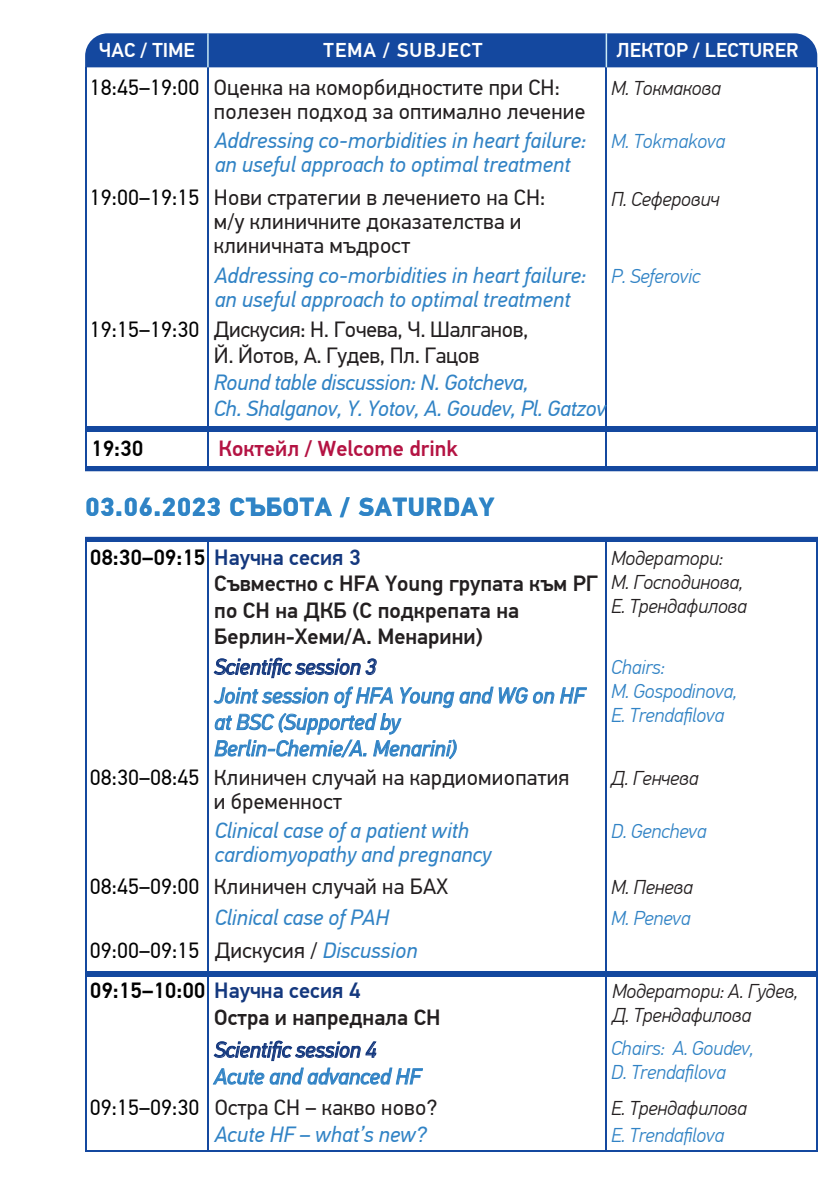
<style>
.page{position:relative;width:840px;height:1191px;background:#fff}
.page>*{position:absolute;margin:0;border:0;box-sizing:border-box;transform-origin:0 0}
.t1{font:700 26px "PF Din Text Pro";letter-spacing:.025em;color:#1a96d4}
.t2{font:italic 22px/26.4px "PF Din Text Pro";color:#3183c5}
.t3{font:22px/24px "PF Din Text Pro";letter-spacing:.01em;color:#231f20}
.t4{font:500 22px/26.6px "PF Din Text Pro";color:#231f20}
.t5{font:22px "PF Din Text Pro";color:#010101}
.t6{font:22px/26.4px "PF Din Text Pro";letter-spacing:-.01em;color:#231f20}
.t7{font:italic 22px "PF Din Text Pro";letter-spacing:-.01em;color:#14387e}
.t8{font:500 22px "PF Din Text Pro";color:#b41343}
.t9{font:500 22px "PF Din Text Pro";color:#010101}
.t10{font:italic 300 20px/24px "PF Din Text Pro";letter-spacing:-.01em;color:#231f20}
.t11{font:italic 300 20px/24px "PF Din Text Pro";letter-spacing:-.01em;color:#3183c5}
.t12{font:500 20px "PF Din Text Pro";color:#fff}
.t13{font:500 20px "PF Din Text Pro";letter-spacing:.05em;color:#fff}
.s1{color:#010101}
.s2{color:#14387e}
.s3{font-style:normal;color:#231f20}
</style>
<div class="page">
<hr style="left:86px;top:1150px;width:730px;height:1px;background:#14489f">
<svg style="left:213px;top:657px;width:373px;height:102px"></svg>
<div style="left:86px;top:426px;width:730px;height:5px;background:#14489f"></div>
<div style="left:86px;top:466px;width:730px;height:5px;background:#14489f"></div>
<div style="left:86px;top:536px;width:730px;height:6px;background:#14489f"></div>
<div style="left:86px;top:970px;width:730px;height:6px;background:#14489f"></div>
<div style="left:85px;top:33px;width:731px;height:34px;background:#14489f"></div>
<hr style="left:85px;top:67px;width:2px;height:1084px;background:#14489f">
<hr style="left:815px;top:67px;width:1px;height:1084px;background:#14489f">
<hr style="left:605px;top:64px;width:1px;height:1087px;background:#14489f">
<hr style="left:207px;top:65px;width:1px;height:1086px;background:#14489f">
<svg style="left:212px;top:1040px;width:211px;height:45px"></svg>
<div style="left:69px;top:471px;width:770px;height:66px;background:#fff;border:2px solid #fff"></div>
<hr style="left:207px;top:33px;width:1px;height:34px;background:#cdebf5">
<hr style="left:605px;top:33px;width:1px;height:34px;background:#cdebf5">
<p class="t12" style="left:99px;top:38px;width:97px">ЧАС / TIME</p>
<p class="t13" style="left:323px;top:38px;width:160px">ТЕМА / SUBJECT</p>
<p class="t12" style="left:616px;top:38px;width:183px">ЛЕКТОР / LECTURER</p>
<p class="t5" style="left:90px;top:74px;width:111px">18:45–19:00</p>
<p class="t3" style="left:214px;top:75px;width:372px">Оценка на коморбидностите при СН: полезен подход за оптимално лечение</p>
<p class="t2" style="left:215px;top:129px;width:373px;line-height:24px">Addressing co-morbidities in heart failure: an useful approach to optimal treatment</p>
<p class="t10" style="left:610px;top:77px;width:111px">М. Токмакова</p>
<p class="t11" style="left:610px;top:129px;width:116px">M. Tokmakova</p>
<p class="t3" style="left:214px;top:186px;width:333px;text-indent:-124px"><span class="s1">19:00–19:15</span> Нови стратегии в лечението на СН: м/у клиничните доказателства и клиничната мъдрост</p>
<p class="t2" style="left:215px;top:263px;width:373px;line-height:24px">Addressing co-morbidities in heart failure: an useful approach to optimal treatment</p>
<p class="t5" style="left:90px;top:316px;width:111px">19:15–19:30</p>
<p class="t10" style="left:610px;top:187px;width:110px">П. Сеферович</p>
<p class="t11" style="left:610px;top:264px;width:91px">P. Seferovic</p>
<p class="t6" style="left:214px;top:316px;width:316px">Дискусия: Н. Гочева, Ч. Шалганов,<br>Й. Йотов, А. Гудев, Пл. Гацов</p>
<p class="t2" style="left:214px;top:369px;width:393px">Round table discussion: N. Gotcheva,<br>Ch. Shalganov, Y. Yotov, A. Goudev, Pl. Gatzov</p>
<p class="t9" style="left:91px;top:435px;width:54px">19:30</p>
<p class="t8" style="left:218px;top:435px;width:241px">Коктейл / Welcome drink</p>
<p class="t1" style="left:85px;top:491px;width:410px">03.06.2023 СЪБОТА / SATURDAY</p>
<p class="t4" style="left:214px;top:544px;width:385px;text-indent:-124px"><span class="s1">08:30–09:15</span> <span class="s2">Научна сесия 3<br></span>Съвместно с HFA Young групата към РГ по СН на ДКБ (С подкрепата на<br>Берлин-Хеми/А. Менарини)</p>
<p class="t7" style="left:214px;top:653px;width:164px">Scientific session 3</p>
<p class="t2" style="left:214px;top:682px;width:371px">Joint session of HFA Young and WG on HF at BSC (Supported by<br>Berlin-Chemie/A. Menarini)</p>
<p class="t5" style="left:90px;top:764px;width:111px">08:30–08:45</p>
<p class="t3" style="left:214px;top:766px;width:357px">Клиничен случай на кардиомиопатия и бременност</p>
<p class="t2" style="left:215px;top:819px;width:278px;line-height:24px">Clinical case of a patient with cardiomyopathy and pregnancy</p>
<p class="t10" style="left:610px;top:546px;width:137px">Модератори:<br>М. Господинова,<br>Е. Трендафилова</p>
<p class="t11" style="left:610px;top:656px;width:128px">Chairs:<br>M. Gospodinova,<br>E. Trendafilova</p>
<p class="t10" style="left:610px;top:766px;width:89px">Д. Генчева</p>
<p class="t11" style="left:610px;top:820px;width:97px">D. Gencheva</p>
<p class="t5" style="left:90px;top:873px;width:111px">08:45–09:00</p>
<p class="t10" style="left:610px;top:875px;width:83px">М. Пенева</p>
<p class="t11" style="left:610px;top:906px;width:81px">M. Peneva</p>
<p class="t3" style="left:214px;top:874px;width:235px">Клиничен случай на БАХ</p>
<p class="t2" style="left:215px;top:904px;width:176px">Clinical case of PAH</p>
<p class="t5" style="left:90px;top:937px;width:111px">09:00–09:15</p>
<p class="t2" style="left:215px;top:937px;width:204px"><span class="s3">Дискусия /</span> Discussion</p>
<p class="t4" style="left:214px;top:977px;width:228px;text-indent:-124px"><span class="s1">09:15–10:00</span> <span class="s2">Научна сесия 4<br></span>Остра и напреднала СН</p>
<p class="t7" style="left:214px;top:1036px;width:164px">Scientific session 4</p>
<p class="t2" style="left:214px;top:1063px;width:208px">Acute and advanced HF</p>
<p class="t3" style="left:90px;top:1095px;width:349px"><span class="s1">09:15–09:30</span> Остра СН – какво ново?</p>
<p class="t2" style="left:215px;top:1121px;width:213px">Acute HF – what’s new?</p>
<p class="t10" style="left:611px;top:980px;width:188px">Модератори: А. Гудев,<br>Д. Трендафилова</p>
<p class="t11" style="left:610px;top:1036px;width:144px">Chairs: A. Goudev,<br>D. Trendafilova</p>
<p class="t10" style="left:610px;top:1096px;width:137px">Е. Трендафилова</p>
<p class="t11" style="left:610px;top:1123px;width:115px">E. Trendafilova</p>
</div>
